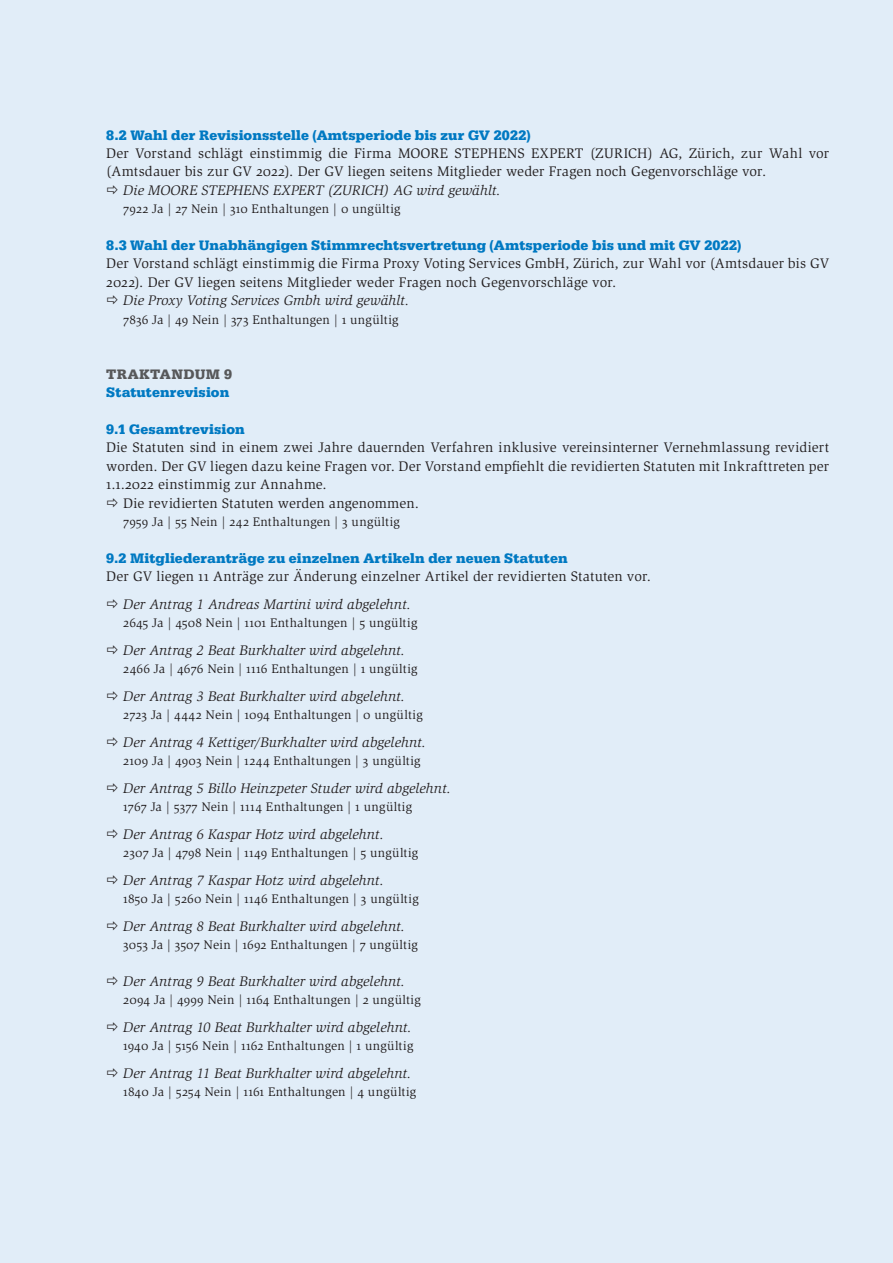
<style>
.page{position:relative;width:893px;height:1263px;background:#e1edf8}
.page>*{position:absolute;margin:0;border:0;box-sizing:border-box;transform-origin:0 0}
.t1{font:14.25px/18.5px "Slimbach Std";letter-spacing:.01em;color:#231f20}
.t2{font:italic 14.25px "Slimbach Std";letter-spacing:.005em;color:#231f20}
.t3{font:700 14.25px "Serifa";letter-spacing:.01em;color:#0079c2}
.t4{font:14.25px "Slimbach Std";letter-spacing:.03em;color:#231f20}
.t5{font:700 14.25px "Serifa";letter-spacing:.025em;color:#57585a}
.t6{font:12.75px "Slimbach Std";letter-spacing:.02em;color:#231f20}
</style>
<div class="page">
<p class="t3" style="left:106px;top:126px;width:426px">8.2 Wahl der Revisionsstelle (Amtsperiode bis zur GV 2022)</p>
<p class="t1" style="left:106px;top:144px;width:724px">Der Vorstand schlägt einstimmig die Firma MOORE STEPHENS EXPERT (ZURICH) AG, Zürich, zur Wahl vor (Amtsdauer bis zur GV 2022). Der GV liegen seitens Mitglieder weder Fragen noch Gegenvorschläge vor.</p>
<p class="t2" style="left:123px;top:182px;width:379px">Die MOORE STEPHENS EXPERT (ZURICH) AG wird gewählt.</p>
<p class="t6" style="left:123px;top:202px;width:279px">7922 Ja | 27 Nein | 310 Enthaltungen | 0 ungültig</p>
<p class="t3" style="left:106px;top:237px;width:637px">8.3 Wahl der Unabhängigen Stimmrechtsvertretung (Amtsperiode bis und mit GV 2022)</p>
<p class="t1" style="left:106px;top:254px;width:724px">Der Vorstand schlägt einstimmig die Firma Proxy Voting Services GmbH, Zürich, zur Wahl vor (Amtsdauer bis GV<br>2022). Der GV liegen seitens Mitglieder weder Fragen noch Gegenvorschläge vor.</p>
<p class="t2" style="left:123px;top:292px;width:287px">Die Proxy Voting Services Gmbh wird gewählt.</p>
<p class="t6" style="left:123px;top:312px;width:277px">7836 Ja | 49 Nein | 373 Enthaltungen | 1 ungültig</p>
<p class="t5" style="left:106px;top:365px;width:127px">TRAKTANDUM 9</p>
<p class="t3" style="left:106px;top:384px;width:124px">Statutenrevision</p>
<p class="t3" style="left:106px;top:421px;width:140px">9.1 Gesamtrevision</p>
<p class="t1" style="left:106px;top:438px;width:724px">Die Statuten sind in einem zwei Jahre dauernden Verfahren inklusive vereinsinterner Vernehmlassung revidiert</p>
<p class="t1" style="left:106px;top:457px;width:724px">worden. Der GV liegen dazu keine Fragen vor. Der Vorstand empfiehlt die revidierten Statuten mit Inkrafttreten per</p>
<p class="t4" style="left:106px;top:476px;width:222px">1.1.2022 einstimmig zur Annahme.</p>
<p class="t1" style="left:123px;top:494px;width:297px">Die revidierten Statuten werden angenommen.</p>
<p class="t6" style="left:123px;top:514px;width:278px">7959 Ja | 55 Nein | 242 Enthaltungen | 3 ungültig</p>
<p class="t3" style="left:106px;top:549px;width:463px">9.2 Mitgliederanträge zu einzelnen Artikeln der neuen Statuten</p>
<p class="t1" style="left:106px;top:567px;width:546px">Der GV liegen 11 Anträge zur Änderung einzelner Artikel der revidierten Statuten vor.</p>
<p class="t2" style="left:123px;top:596px;width:289px">Der Antrag 1 Andreas Martini wird abgelehnt.</p>
<p class="t6" style="left:123px;top:615px;width:296px">2645 Ja | 4508 Nein | 1101 Enthaltungen | 5 ungültig</p>
<p class="t2" style="left:123px;top:642px;width:283px">Der Antrag 2 Beat Burkhalter wird abgelehnt.</p>
<p class="t6" style="left:123px;top:661px;width:296px">2466 Ja | 4676 Nein | 1116 Enthaltungen | 1 ungültig</p>
<p class="t2" style="left:123px;top:688px;width:283px">Der Antrag 3 Beat Burkhalter wird abgelehnt.</p>
<p class="t6" style="left:123px;top:707px;width:301px">2723 Ja | 4442 Nein | 1094 Enthaltungen | 0 ungültig</p>
<p class="t2" style="left:123px;top:734px;width:304px">Der Antrag 4 Kettiger/Burkhalter wird abgelehnt.</p>
<p class="t6" style="left:123px;top:753px;width:299px">2109 Ja | 4903 Nein | 1244 Enthaltungen | 3 ungültig</p>
<p class="t2" style="left:123px;top:780px;width:329px">Der Antrag 5 Billo Heinzpeter Studer wird abgelehnt.</p>
<p class="t6" style="left:123px;top:799px;width:290px">1767 Ja | 5377 Nein | 1114 Enthaltungen | 1 ungültig</p>
<p class="t2" style="left:123px;top:826px;width:262px">Der Antrag 6 Kaspar Hotz wird abgelehnt.</p>
<p class="t6" style="left:123px;top:845px;width:297px">2307 Ja | 4798 Nein | 1149 Enthaltungen | 5 ungültig</p>
<p class="t2" style="left:123px;top:872px;width:262px">Der Antrag 7 Kaspar Hotz wird abgelehnt.</p>
<p class="t6" style="left:123px;top:891px;width:297px">1850 Ja | 5260 Nein | 1146 Enthaltungen | 3 ungültig</p>
<p class="t2" style="left:123px;top:918px;width:283px">Der Antrag 8 Beat Burkhalter wird abgelehnt.</p>
<p class="t6" style="left:123px;top:937px;width:296px">3053 Ja | 3507 Nein | 1692 Enthaltungen | 7 ungültig</p>
<p class="t2" style="left:123px;top:973px;width:283px">Der Antrag 9 Beat Burkhalter wird abgelehnt.</p>
<p class="t6" style="left:123px;top:992px;width:299px">2094 Ja | 4999 Nein | 1164 Enthaltungen | 2 ungültig</p>
<p class="t2" style="left:123px;top:1019px;width:290px">Der Antrag 10 Beat Burkhalter wird abgelehnt.</p>
<p class="t6" style="left:123px;top:1038px;width:292px">1940 Ja | 5156 Nein | 1162 Enthaltungen | 1 ungültig</p>
<p class="t2" style="left:123px;top:1065px;width:290px">Der Antrag 11 Beat Burkhalter wird abgelehnt.</p>
<p class="t6" style="left:123px;top:1084px;width:295px">1840 Ja | 5254 Nein | 1161 Enthaltungen | 4 ungültig</p>
</div>
